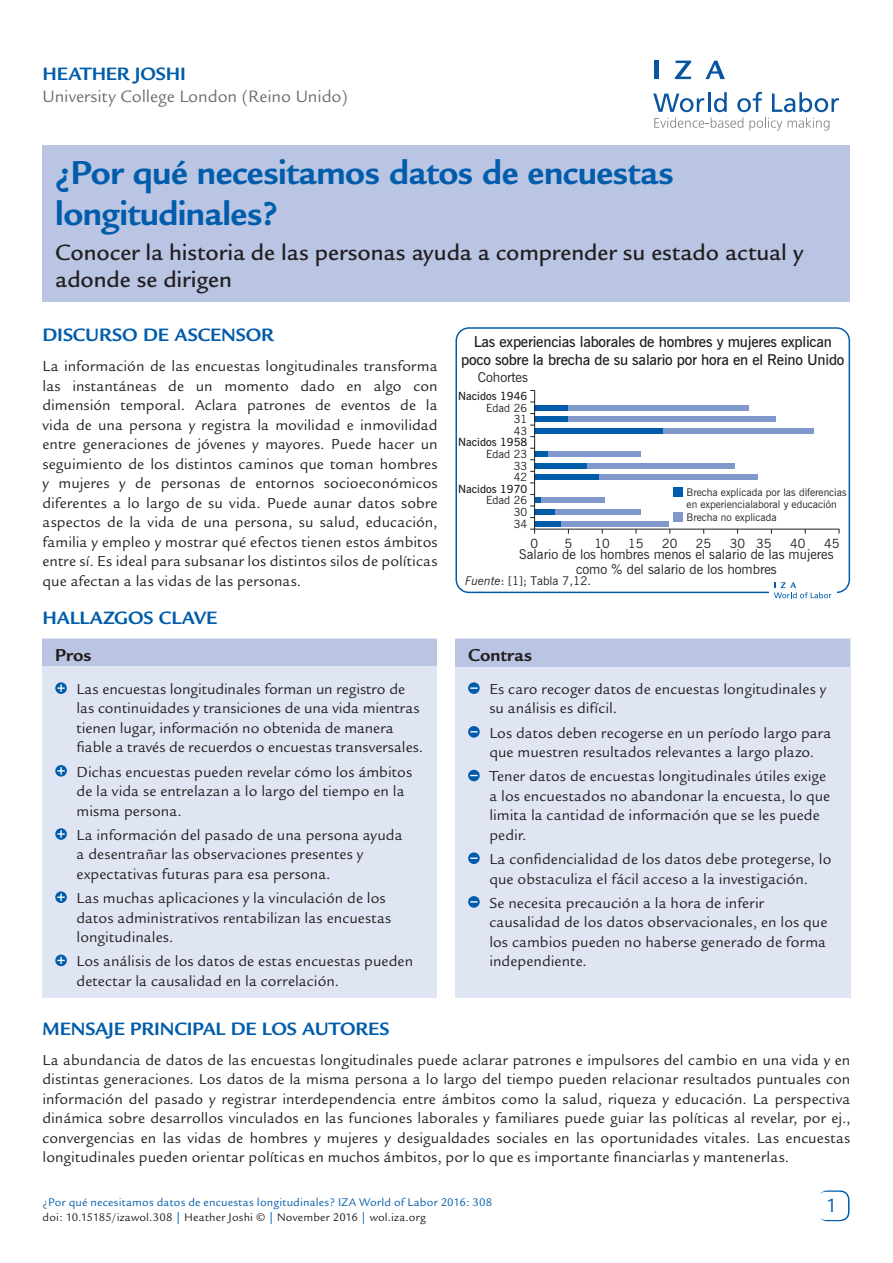
<style>
.page{position:relative;width:893px;height:1263px;background:#fff}
.page>*{position:absolute;margin:0;border:0;box-sizing:border-box;transform-origin:0 0}
.Cover__Title{font:700 36px/40.5px "Legacy Sans";letter-spacing:-.015em;color:#015dab}
.Cover__Subtitle{font:500 24px/27px "Legacy Sans";letter-spacing:-.005em;color:#231f20}
.t1{font:21px "Legacy Sans";color:#015dab}
.Main__A_Level_Headin{font:700 19.5px "Legacy Sans";letter-spacing:-.005em;color:#015dab}
.Cover__AuthorName{font:700 19.5px "Legacy Sans";letter-spacing:-.01em;color:#015dab}
.Cover__Pro_Con_Heade{font:700 18.75px "Legacy Sans";color:#231f20}
.Cover__Affiliation{font:18px "Legacy Sans";color:#6c6d70}
.Main__Bodytext{font:15.75px/19.5px "Legacy Sans";letter-spacing:.005em;color:#231f20;text-align:justify}
.Cover__Pro_Con_Bulle{font:15.75px/19.5px "Legacy Sans";letter-spacing:.005em;color:#231f20}
.t2{font:600 15px/18px "News Gothic BT";letter-spacing:-.015em;color:#231f20;text-align:center}
.t3{font:13.5px/15px "News Gothic BT";color:#231f20;text-align:center}
.t4{font:12.75px "News Gothic BT";color:#231f20}
.Cover_Footer{font:12px "Legacy Sans";letter-spacing:.015em;color:#015dab}
.t5{font:12px "Legacy Sans";letter-spacing:.015em;color:#231f20}
.t6{font:12px "News Gothic BT";color:#231f20}
.t7{font:600 11.25px/11.6px "News Gothic BT";color:#231f20;text-align:right}
.t8{font:10.5px/12.6px "News Gothic BT";color:#231f20}
.s1{font-weight:400}
.s2{font-style:italic}
.s3{color:#015dab}
</style>
<div class="page">
<div style="left:43px;top:145px;width:807px;height:156px;background:#b9c5e3"></div>
<div style="left:818px;top:1190px;width:31px;height:31px;border:2px solid #015dab;border-radius:9px"></div>
<div style="left:817px;top:1192px;width:30px;height:28px;background:#fff;border-radius:9px"></div>
<svg style="left:653px;top:92px;width:186px;height:39px"></svg>
<hr style="left:654px;top:61px;width:4px;height:18px;background:#0854a0">
<svg style="left:675px;top:61px;width:16px;height:18px"></svg>
<svg style="left:705px;top:61px;width:20px;height:18px"></svg>
<div style="left:455px;top:639px;width:395px;height:359px;background:#e0e5f3"></div>
<div style="left:455px;top:639px;width:395px;height:27px;background:#b9c5e3"></div>
<div style="left:468px;top:682px;width:12px;height:12px;background:#015dab;border-radius:50%"></div>
<svg style="left:470px;top:687px;width:8px;height:2px"></svg>
<svg style="left:468px;top:726px;width:12px;height:12px"></svg>
<svg style="left:468px;top:770px;width:12px;height:11px"></svg>
<div style="left:468px;top:852px;width:12px;height:12px;background:#015dab;border-radius:50%"></div>
<svg style="left:470px;top:857px;width:8px;height:2px"></svg>
<svg style="left:468px;top:896px;width:12px;height:12px"></svg>
<div style="left:43px;top:639px;width:394px;height:359px;background:#e0e5f3"></div>
<div style="left:43px;top:639px;width:394px;height:26px;background:#b9c5e3"></div>
<svg style="left:55px;top:682px;width:12px;height:12px"></svg>
<svg style="left:57px;top:684px;width:8px;height:8px"></svg>
<svg style="left:55px;top:765px;width:12px;height:12px"></svg>
<svg style="left:57px;top:767px;width:8px;height:7px"></svg>
<svg style="left:55px;top:828px;width:12px;height:12px"></svg>
<svg style="left:57px;top:830px;width:8px;height:8px"></svg>
<svg style="left:55px;top:891px;width:12px;height:12px"></svg>
<svg style="left:57px;top:893px;width:8px;height:8px"></svg>
<svg style="left:55px;top:954px;width:12px;height:12px"></svg>
<svg style="left:57px;top:957px;width:8px;height:7px"></svg>
<div style="left:455px;top:327px;width:395px;height:266px;border:2px solid #015dab;border-radius:13px"></div>
<svg style="left:530px;top:390px;width:310px;height:144px"></svg>
<div style="left:674px;top:487px;width:9px;height:9px;background:#015dab"></div>
<div style="left:674px;top:512px;width:9px;height:9px;background:#7f99cd"></div>
<div style="left:769px;top:577px;width:67px;height:27px;background:#fff"></div>
<svg style="left:774px;top:582px;width:57px;height:16px"></svg>
<p class="Cover__AuthorName" style="left:43px;top:63px;width:145px">HEATHER JOSHI</p>
<p class="Cover__Affiliation" style="left:43px;top:86px;width:307px">University College London (Reino Unido)</p>
<p class="Cover__Title" style="left:55px;top:153px;width:620px">¿Por qué necesitamos datos de encuestas longitudinales?</p>
<p class="Cover__Subtitle" style="left:55px;top:239px;width:749px">Conocer la historia de las personas ayuda a comprender su estado actual y adonde se dirigen</p>
<p class="Main__A_Level_Headin" style="left:43px;top:324px;width:233px">DISCURSO DE ASCENSOR</p>
<p class="Main__Bodytext" style="left:43px;top:357px;width:397px">La información de las encuestas longitudinales transforma las instantáneas de un momento dado en algo con dimensión temporal. Aclara patrones de eventos de la vida de una persona y registra la movilidad e inmovilidad entre generaciones de jóvenes y mayores. Puede hacer un seguimiento de los distintos caminos que toman hombres y mujeres y de personas de entornos socioeconómicos diferentes a lo largo de su vida. Puede aunar datos sobre aspectos de la vida de una persona, su salud, educación, familia y empleo y mostrar qué efectos tienen estos ámbitos entre sí. Es ideal para subsanar los distintos silos de políticas que afectan a las vidas de las personas.</p>
<p class="Main__A_Level_Headin" style="left:43px;top:606px;width:176px">HALLAZGOS CLAVE</p>
<p class="Cover__Pro_Con_Heade" style="left:55px;top:644px;width:38px">Pros</p>
<p class="Cover__Pro_Con_Bulle" style="left:77px;top:679px;width:348px">Las encuestas longitudinales forman un registro de las continuidades y transiciones de una vida mientras tienen lugar, información no obtenida de manera fiable a través de recuerdos o encuestas transversales.</p>
<p class="Cover__Pro_Con_Bulle" style="left:77px;top:762px;width:337px">Dichas encuestas pueden revelar cómo los ámbitos de la vida se entrelazan a lo largo del tiempo en la misma persona.</p>
<p class="Cover__Pro_Con_Bulle" style="left:77px;top:825px;width:327px">La información del pasado de una persona ayuda a desentrañar las observaciones presentes y expectativas futuras para esa persona.</p>
<p class="Cover__Pro_Con_Bulle" style="left:77px;top:888px;width:316px">Las muchas aplicaciones y la vinculación de los datos administrativos rentabilizan las encuestas longitudinales.</p>
<p class="Cover__Pro_Con_Bulle" style="left:77px;top:952px;width:338px">Los análisis de los datos de estas encuestas pueden detectar la causalidad en la correlación.</p>
<p class="t2" style="left:461px;top:333px;width:385px">Las experiencias laborales de hombres y mujeres explican poco sobre la brecha de su salario por hora en el Reino Unido</p>
<p class="t3" style="left:478px;top:370px;width:52px">Cohortes</p>
<p class="t7" style="left:458px;top:390px;width:71px">Nacidos 1946<br><span class="s1">Edad 26<br>31<br>43<br></span>Nacidos 1958<br><span class="s1">Edad 23<br>33<br>42<br></span>Nacidos 1970<br><span class="s1">Edad 26<br>30<br>34</span></p>
<p class="t8" style="left:687px;top:485px;width:162px">Brecha explicada por las diferencias en experiencialaboral y educación<br>Brecha no explicada</p>
<p class="t4" style="left:531px;top:535px;width:9px">0</p>
<p class="t4" style="left:564px;top:535px;width:9px">5</p>
<p class="t4" style="left:594px;top:535px;width:17px">10</p>
<p class="t3" style="left:519px;top:547px;width:316px">Salario de los hombres menos el salario de las mujeres como % del salario de los hombres</p>
<p class="t4" style="left:628px;top:535px;width:17px">15</p>
<p class="t4" style="left:662px;top:535px;width:17px">20</p>
<p class="t4" style="left:696px;top:535px;width:17px">25</p>
<p class="t4" style="left:730px;top:535px;width:43px">30 35</p>
<p class="t4" style="left:790px;top:535px;width:17px">40</p>
<p class="t4" style="left:824px;top:535px;width:17px">45</p>
<p class="t6" style="left:465px;top:574px;width:128px"><span class="s2">Fuente</span>: [1]; Tabla 7,12.</p>
<p class="Cover__Pro_Con_Heade" style="left:468px;top:644px;width:65px">Contras</p>
<p class="Cover__Pro_Con_Bulle" style="left:489px;top:679px;width:338px">Es caro recoger datos de encuestas longitudinales y su análisis es difícil.</p>
<p class="Cover__Pro_Con_Bulle" style="left:489px;top:723px;width:344px">Los datos deben recogerse en un período largo para que muestren resultados relevantes a largo plazo.</p>
<p class="Cover__Pro_Con_Bulle" style="left:489px;top:767px;width:342px">Tener datos de encuestas longitudinales útiles exige a los encuestados no abandonar la encuesta, lo que limita la cantidad de información que se les puede pedir.</p>
<p class="Cover__Pro_Con_Bulle" style="left:489px;top:849px;width:344px">La confidencialidad de los datos debe protegerse, lo que obstaculiza el fácil acceso a la investigación.</p>
<p class="Cover__Pro_Con_Bulle" style="left:489px;top:893px;width:340px">Se necesita precaución a la hora de inferir causalidad de los datos observacionales, en los que los cambios pueden no haberse generado de forma independiente.</p>
<p class="Main__A_Level_Headin" style="left:43px;top:1017px;width:349px">MENSAJE PRINCIPAL DE LOS AUTORES</p>
<p class="Main__Bodytext" style="left:43px;top:1050px;width:809px">La abundancia de datos de las encuestas longitudinales puede aclarar patrones e impulsores del cambio en una vida y en distintas generaciones. Los datos de la misma persona a lo largo del tiempo pueden relacionar resultados puntuales con información del pasado y registrar interdependencia entre ámbitos como la salud, riqueza y educación. La perspectiva dinámica sobre desarrollos vinculados en las funciones laborales y familiares puede guiar las políticas al revelar, por ej., convergencias en las vidas de hombres y mujeres y desigualdades sociales en las oportunidades vitales. Las encuestas longitudinales pueden orientar políticas en muchos ámbitos, por lo que es importante financiarlas y mantenerlas.</p>
<p class="Cover_Footer" style="left:43px;top:1195px;width:451px">¿Por qué necesitamos datos de encuestas longitudinales? IZA World of Labor 2016: 308</p>
<p class="t5" style="left:43px;top:1210px;width:385px">doi: 10.15185/izawol.308 <span class="s3">|</span> Heather Joshi © <span class="s3">|</span> November 2016 <span class="s3">|</span> wol.iza.org</p>
<p class="t1" style="left:826px;top:1194px;width:13px">1</p>
<p class="t1" style="left:828px;top:1194px;width:13px">2</p>
</div>
